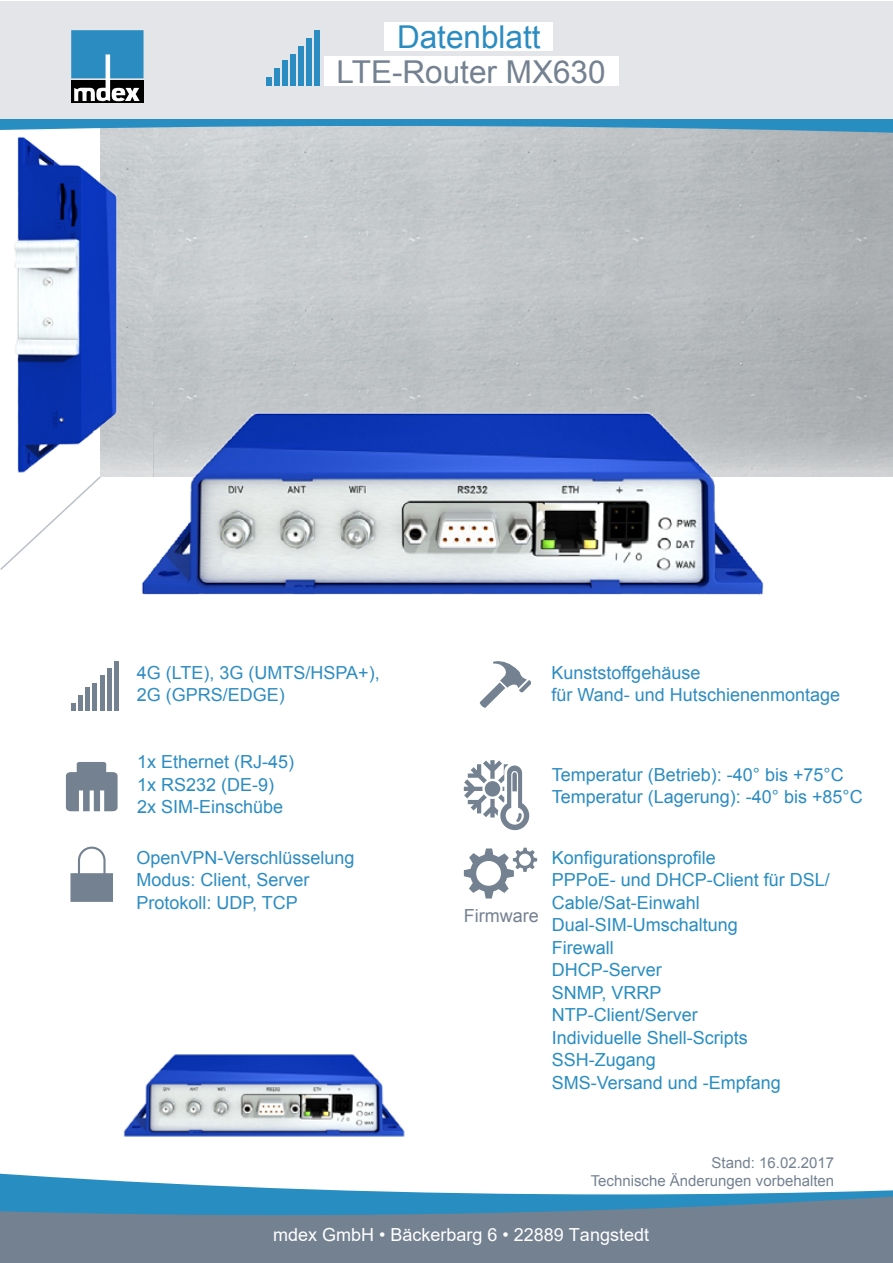
<style>
.page{position:relative;width:893px;height:1263px;background:#fff}
.page>*{position:absolute;margin:0;border:0;box-sizing:border-box;transform-origin:0 0}
.t1{font:31.5px "Arial";color:#748191}
.t2{font:31.5px "Arial";color:#2b8cc2}
.t3{font:18px/22.5px "Arial";color:#288dc1}
.t4{font:18px "Arial";color:#2b8cc2}
.t5{font:18px "Arial";color:#2e8cc2}
.t6{font:18px "Arial";color:#fff}
.t7{font:18px "Arial";color:#748191}
.t8{font:15px "Arial";color:#748191}
</style>
<div class="page">
<svg style="left:0;top:119px;width:893px;height:21px;background:#81b0c8"></svg>
<div style="left:0;top:1px;width:893px;height:118px;background:#e4e5e9"></div>
<svg style="left:0;top:1174px;width:893px;height:22px"></svg>
<svg style="left:0;top:1196px;width:893px;height:67px;background:#63839b"></svg>
<div style="left:267px;top:77px;width:5px;height:9px;background:#2b8cc2"></div>
<div style="left:314px;top:31px;width:5px;height:55px;background:#2b8cc2"></div>
<div style="left:306px;top:39px;width:5px;height:47px;background:#2b8cc2"></div>
<div style="left:298px;top:46px;width:5px;height:40px;background:#2b8cc2"></div>
<div style="left:290px;top:55px;width:6px;height:31px;background:#2b8cc2"></div>
<div style="left:283px;top:60px;width:5px;height:26px;background:#2b8cc2"></div>
<div style="left:275px;top:68px;width:5px;height:18px;background:#2b8cc2"></div>
<div style="left:385px;top:22px;width:168px;height:29px;background:#fff"></div>
<div style="left:71px;top:80px;width:73px;height:22px;background:#000"></div>
<div style="left:71px;top:30px;width:73px;height:48px;background:#2b8cc2"></div>
<svg style="left:74px;top:54px;width:66px;height:47px"></svg>
<svg style="left:66px;top:762px;width:52px;height:49px"></svg>
<svg style="left:464px;top:760px;width:65px;height:70px"></svg>
<svg style="left:70px;top:847px;width:43px;height:55px"></svg>
<svg style="left:464px;top:848px;width:73px;height:50px"></svg>
<svg style="left:72px;top:703px;width:4px;height:8px"></svg>
<hr style="left:114px;top:661px;width:4px;height:50px;background:#748191">
<hr style="left:107px;top:668px;width:4px;height:43px;background:#748191">
<hr style="left:100px;top:675px;width:4px;height:36px;background:#748191">
<hr style="left:93px;top:683px;width:4px;height:28px;background:#748191">
<hr style="left:86px;top:687px;width:4px;height:24px;background:#748191">
<hr style="left:79px;top:695px;width:4px;height:16px;background:#748191">
<svg style="left:480px;top:661px;width:51px;height:47px"></svg>
<div style="left:324px;top:56px;width:294px;height:30px;background:#fff"></div>
<img style="left:11px;top:133px;width:109px;height:342px">
<img style="left:123px;top:1054px;width:282px;height:83px">
<img style="left:136px;top:406px;width:634px;height:189px">
<svg style="left:0;top:475px;width:102px;height:95px"></svg>
<p class="t2" style="left:397px;top:16px;width:145px">Datenblatt</p>
<p class="t1" style="left:337px;top:51px;width:271px">LTE-Router MX630</p>
<p class="t5" style="left:137px;top:661px;width:244px">4G (LTE), 3G (UMTS/HSPA+),</p>
<p class="t5" style="left:137px;top:683px;width:150px">2G (GPRS/EDGE)</p>
<p class="t4" style="left:137px;top:750px;width:159px">1x Ethernet (RJ-45)</p>
<p class="t4" style="left:137px;top:773px;width:139px">1x RS232 (DE-9)</p>
<p class="t4" style="left:137px;top:795px;width:148px">2x SIM-Einschübe</p>
<p class="t4" style="left:136px;top:846px;width:220px">OpenVPN-Verschlüsselung</p>
<p class="t4" style="left:136px;top:868px;width:175px">Modus: Client, Server</p>
<p class="t4" style="left:136px;top:891px;width:163px">Protokoll: UDP, TCP</p>
<p class="t5" style="left:552px;top:661px;width:150px">Kunststoffgehäuse</p>
<p class="t5" style="left:552px;top:682px;width:290px">für Wand- und Hutschienenmontage</p>
<p class="t4" style="left:552px;top:763px;width:293px">Temperatur (Betrieb): -40° bis +75°C</p>
<p class="t4" style="left:552px;top:785px;width:313px">Temperatur (Lagerung): -40° bis +85°C</p>
<p class="t7" style="left:464px;top:904px;width:76px">Firmware</p>
<p class="t3" style="left:552px;top:846px;width:280px">Konfigurationsprofile<br>PPPoE- und DHCP-Client für DSL/<br>Cable/Sat-Einwahl</p>
<p class="t3" style="left:552px;top:914px;width:231px">Dual-SIM-Umschaltung<br>Firewall<br>DHCP-Server<br>SNMP, VRRP<br>NTP-Client/Server<br>Individuelle Shell-Scripts<br>SSH-Zugang<br>SMS-Versand und -Empfang</p>
<p class="t8" style="left:712px;top:1153px;width:124px">Stand: 16.02.2017</p>
<p class="t8" style="left:591px;top:1171px;width:245px">Technische Änderungen vorbehalten</p>
<p class="t6" style="left:273px;top:1222px;width:377px">mdex GmbH • Bäckerbarg 6 • 22889 Tangstedt</p>
</div>
